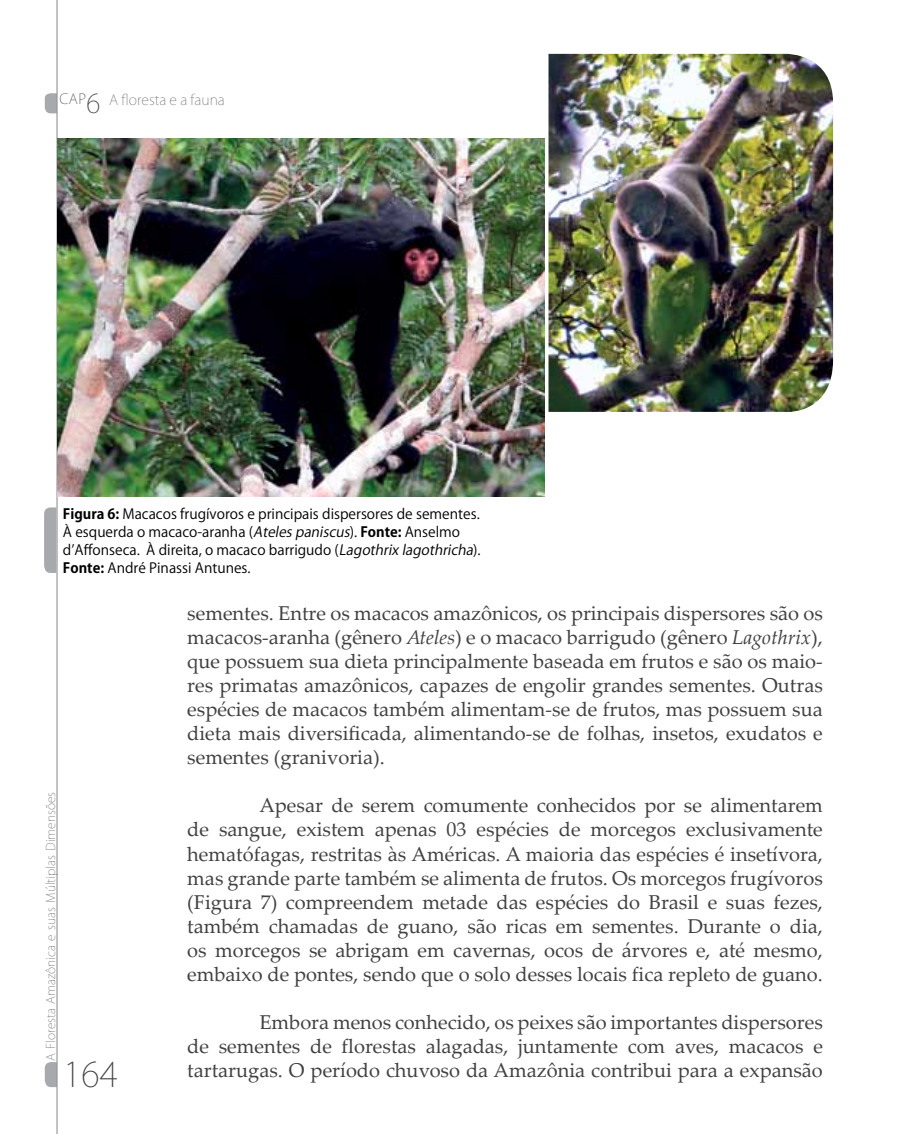
<style>
.page{position:relative;width:908px;height:1134px;background:#fff}
.page>*{position:absolute;margin:0;border:0;box-sizing:border-box;transform-origin:0 0}
.t1{font:200 34px "Koz Go Pro";color:#414042}
.t2{font:20px/24px "Palatino Linotype";color:#414042;text-align:justify}
.t3{font:14px/18px "Koz Go Pr 6 N";color:#000}
.t4{font:200 14px "Koz Go Pro";color:#6d6e71}
.t5{font:200 12px "Koz Go Pro";color:#6d6e71}
.s1{color:#414042}
.s2{font-size:26px;color:#414042}
.s3{font-weight:700}
.s4{font-style:italic}
</style>
<div class="page">
<svg style="left:45px;top:93px;width:11px;height:20px"></svg>
<svg style="left:45px;top:1062px;width:11px;height:25px"></svg>
<hr style="left:56px;top:0;width:2px;height:1134px;background:#939598">
<img style="left:58px;top:138px;width:486px;height:358px">
<img style="left:548px;top:54px;width:284px;height:358px">
<svg style="left:44px;top:507px;width:12px;height:66px"></svg>
<p class="t4" style="left:59px;top:91px;width:167px"><span class="s1">CAP</span><span class="s2">6</span> A floresta e a fauna</p>
<p class="t3" style="left:63px;top:505px;width:419px"><span class="s3">Figura 6:</span> Macacos frugívoros e principais dispersores de sementes.<br>À esquerda o macaco-aranha (<span class="s4">Atelespaniscus</span>). <span class="s3">Fonte:</span> Anselmo d’Affonseca. À direita, o macaco barrigudo (<span class="s4">Lagothrixlagothricha</span>).<br><span class="s3">Fonte:</span> André Pinassi Antunes.</p>
<p class="t5" style="left:43px;top:1061px;width:271px;rotate:-90deg">A Floresta Amazônica e suas Múltiplas Dimensões</p>
<h1 class="t1" style="left:63px;top:1052px;width:56px">164</h1>
<p class="t2" style="left:187px;top:600px;width:637px">sementes. Entre os macacos amazônicos, os principais dispersores são os macacos-aranha (gênero <span class="s4">Ateles</span>) e o macaco barrigudo (gênero <span class="s4">Lagothrix</span>), que possuem sua dieta principalmente baseada em frutos e são os maio&shy;res primatas amazônicos, capazes de engolir grandes sementes. Outras espécies de macacos também alimentam-se de frutos, mas possuem sua dieta mais diversificada, alimentando-se de folhas, insetos, exudatos e sementes (granivoria).</p>
<p class="t2" style="left:187px;top:793px;width:636px;text-indent:72px">Apesar de serem comumente conhecidos por se alimentarem de sangue, existem apenas 03 espécies de morcegos exclusivamente hematófagas, restritas às Américas. A maioria das espécies é insetívora, mas grande parte também se alimenta de frutos. Os morcegos frugívoros (Figura 7) compreendem metade das espécies do Brasil e suas fezes, também chamadas de guano, são ricas em sementes. Durante o dia, os morcegos se abrigam em cavernas, ocos de árvores e, até mesmo, embaixo de pontes, sendo que o solo desses locais fica repleto de guano.</p>
<p class="t2" style="left:187px;top:1009px;width:636px;text-indent:72px">Embora menos conhecido, os peixes são importantes dispersores de sementes de florestas alagadas, juntamente com aves, macacos e tartarugas. O período chuvoso da Amazônia contribui para a expansão</p>
</div>
